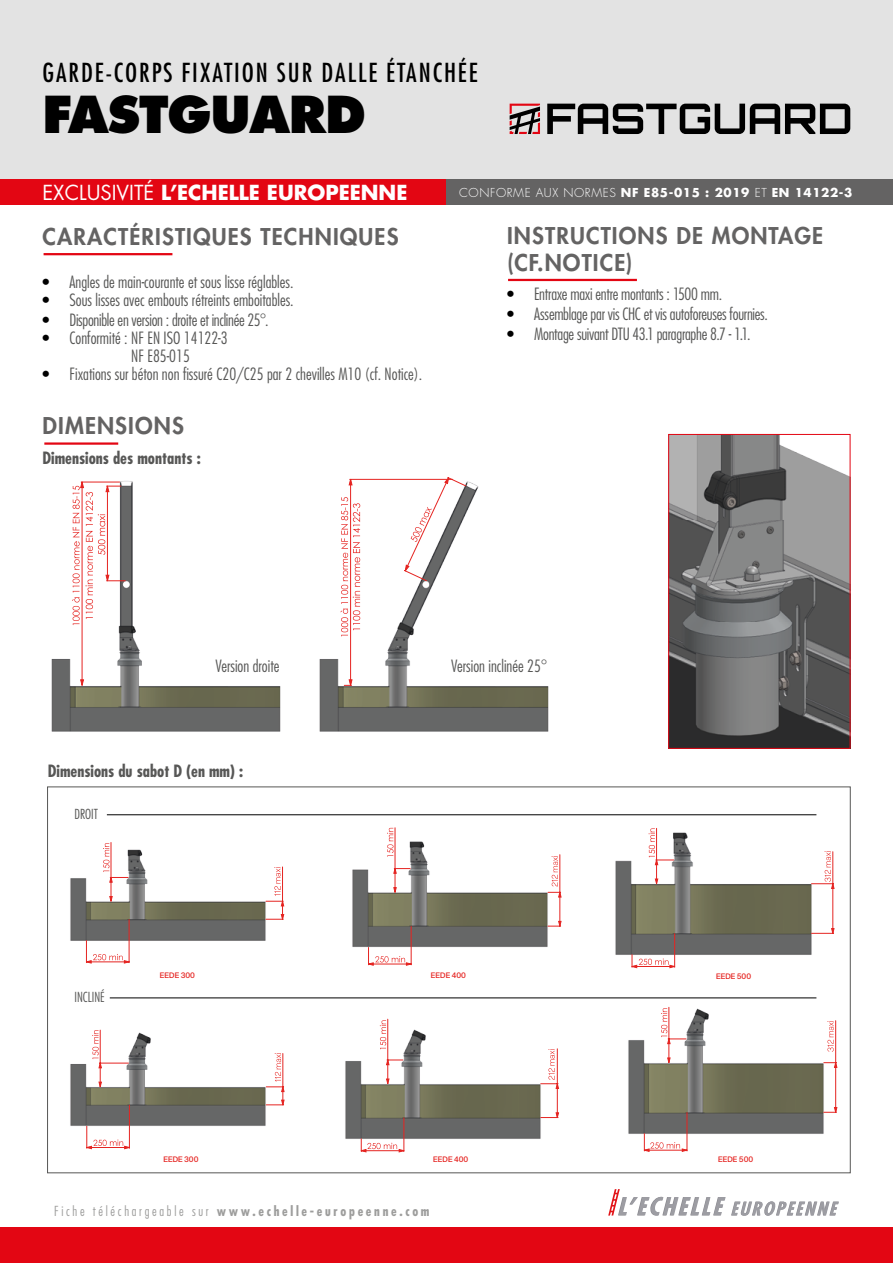
<style>
.page{position:relative;width:893px;height:1263px;background:#fff}
.page>*{position:absolute;margin:0;border:0;box-sizing:border-box;transform-origin:0 0}
.t1{font:800 49.5px "Futura Std";letter-spacing:-.025em;color:#000}
.t2{font:condensed 25.5px "Futura Std";letter-spacing:.075em;color:#000}
.t3{font:800 22.5px/27px "Futura Std";letter-spacing:.05em;color:#646363}
.t4{font:700 20.1px "Futura Std";color:#fff}
.t5{font:300 condensed 16.5px/18px "Futura Std";color:#575756}
.t6{font:300 condensed 16.5px "Futura Std";letter-spacing:-.02em;color:#575756}
.t7{font:700 condensed 16.5px "Futura Std";color:#575756}
.t8{font:700 condensed 13.5px "Futura Std";letter-spacing:.2em;color:#9d9d9c}
.t9{font:300 condensed 13.5px "Futura Std";color:#575756}
.t10{font:700 12px "Futura Std";letter-spacing:.05em;color:#fff}
.t11{font:500 7.8px "Elza";color:#e52421}
.s1{font-weight:400}
.s2{font-weight:300}
.s3{color:#000}
</style>
<div class="page">
<div style="left:0;top:0;width:893px;height:180px;background:#e3e3e3"></div>
<svg style="left:547px;top:104px;width:303px;height:30px"></svg>
<svg style="left:510px;top:104px;width:30px;height:30px"></svg>
<div style="left:0;top:179px;width:446px;height:26px;background:#e30613"></div>
<div style="left:446px;top:179px;width:447px;height:26px;background:#646363"></div>
<div style="left:0;top:1227px;width:893px;height:36px;background:#e30613"></div>
<hr style="left:350px;top:479px;width:103px;height:1px;background:#e52421">
<svg style="left:389px;top:482px;width:160px;height:250px"></svg>
<svg style="left:319px;top:479px;width:70px;height:253px"></svg>
<hr style="left:44px;top:253px;width:128px;height:2px;background:#e30613">
<hr style="left:44px;top:442px;width:74px;height:3px;background:#e30613">
<img style="left:51px;top:481px;width:48px;height:251px">
<svg style="left:72px;top:486px;width:8px;height:139px"></svg>
<svg style="left:404px;top:477px;width:62px;height:104px"></svg>
<hr style="left:414px;top:479px;width:1px;height:206px;background:#e52421">
<hr style="left:100px;top:807px;width:34px;height:1px;background:#e52421">
<svg style="left:81px;top:482px;width:19px;height:250px"></svg>
<svg style="left:100px;top:481px;width:181px;height:251px"></svg>
<svg style="left:86px;top:486px;width:39px;height:133px"></svg>
<img style="left:70px;top:1064px;width:13px;height:62px">
<hr style="left:90px;top:1262px;width:43px;height:1px;background:#e52421">
<hr style="left:372px;top:1262px;width:43px;height:1px;background:#e52421">
<hr style="left:635px;top:1262px;width:43px;height:1px;background:#e52421">
<svg style="left:608px;top:1189px;width:231px;height:27px"></svg>
<svg style="left:83px;top:1007px;width:754px;height:146px"></svg>
<svg style="left:99px;top:1007px;width:301px;height:146px"></svg>
<svg style="left:266px;top:1053px;width:18px;height:52px"></svg>
<svg style="left:541px;top:1049px;width:17px;height:35px"></svg>
<svg style="left:827px;top:1021px;width:7px;height:31px"></svg>
<img style="left:70px;top:878px;width:10px;height:63px">
<img style="left:412px;top:933px;width:136px;height:14px">
<img style="left:615px;top:933px;width:197px;height:34px">
<hr style="left:411px;top:926px;width:1px;height:39px;background:#e52421">
<svg style="left:811px;top:933px;width:23px;height:1px"></svg>
<svg style="left:632px;top:933px;width:52px;height:35px"></svg>
<svg style="left:79px;top:828px;width:755px;height:105px"></svg>
<svg style="left:80px;top:827px;width:331px;height:138px"></svg>
<svg style="left:551px;top:856px;width:7px;height:30px"></svg>
<svg style="left:811px;top:851px;width:23px;height:33px"></svg>
<hr style="left:107px;top:814px;width:709px;height:1px;background:#000">
<hr style="left:110px;top:998px;width:706px;height:1px;background:#000">
<img style="left:670px;top:436px;width:178px;height:311px">
<div style="left:668px;top:434px;width:182px;height:315px;border:1px solid #e30613"></div>
<hr style="left:508px;top:279px;width:129px;height:2px;background:#e30613">
<h2 class="t2" style="left:43px;top:57px;width:437px">GARDE-CORPS FIXATION SUR DALLE ÉTANCHÉE</h2>
<h1 class="t1" style="left:43px;top:83px;width:325px">FASTGUARD</h1>
<p class="t4" style="left:43px;top:179px;width:366px"><span class="s1">EXCLUSIVITÉ</span> L’ECHELLE EUROPEENNE</p>
<p class="t10" style="left:459px;top:184px;width:395px"><span class="s2">CONFORME AUX NORMES</span> NF E85-015 : 2019 <span class="s2">ET</span> EN 14122-3</p>
<h3 class="t3" style="left:43px;top:223px;width:357px">CARACTÉRISTIQUES TECHNIQUES</h3>
<p class="t5" style="left:43px;top:273px;width:252px"><span class="s3">•</span> Angles de main-courante et sous lisse réglables.</p>
<p class="t5" style="left:43px;top:291px;width:253px"><span class="s3">•</span> Sous lisses avec embouts rétreints emboitables.</p>
<p class="t6" style="left:43px;top:310px;width:227px"><span class="s3">•</span> Disponible en version : droite et inclinée 25°.</p>
<p class="t5" style="left:131px;top:328px;width:98px;text-indent:-89px"><span class="s3">•</span> Conformité : NF EN ISO 14122-3<br>NF E85-015</p>
<p class="t5" style="left:43px;top:364px;width:381px"><span class="s3">•</span> Fixations sur béton non fissuré C20/C25 par 2 chevilles M10 (cf. Notice).</p>
<h3 class="t3" style="left:43px;top:412px;width:143px">DIMENSIONS</h3>
<p class="t7" style="left:43px;top:447px;width:160px">Dimensions des montants :</p>
<h3 class="t3" style="left:507px;top:222px;width:317px">INSTRUCTIONS DE MONTAGE (CF.NOTICE)</h3>
<p class="t5" style="left:507px;top:285px;width:216px"><span class="s3">•</span> Entraxe maxi entre montants : 1500 mm.</p>
<p class="t5" style="left:507px;top:305px;width:262px"><span class="s3">•</span> Assemblage par vis CHC et vis autoforeuses fournies.</p>
<p class="t6" style="left:507px;top:324px;width:245px"><span class="s3">•</span> Montage suivant DTU 43.1 paragraphe 8.7 - 1.1.</p>
<p class="t5" style="left:215px;top:656px;width:65px">Version droite</p>
<p class="t5" style="left:451px;top:656px;width:98px">Version inclinée 25°</p>
<p class="t7" style="left:48px;top:761px;width:197px">Dimensions du sabot D (en mm) :</p>
<p class="t9" style="left:74px;top:806px;width:25px">DROIT</p>
<p class="t9" style="left:74px;top:989px;width:32px">INCLINÉ</p>
<p class="t11" style="left:160px;top:970px;width:37px">EEDE 300</p>
<p class="t11" style="left:431px;top:970px;width:37px">EEDE 400</p>
<p class="t11" style="left:716px;top:970px;width:37px">EEDE 500</p>
<p class="t11" style="left:163px;top:1154px;width:37px">EEDE 300</p>
<p class="t11" style="left:433px;top:1154px;width:37px">EEDE 400</p>
<p class="t11" style="left:718px;top:1154px;width:37px">EEDE 500</p>
<p class="t8" style="left:54px;top:1202px;width:377px"><span class="s2">Fiche téléchargeable sur</span> www.echelle-europeenne.com</p>
</div>
